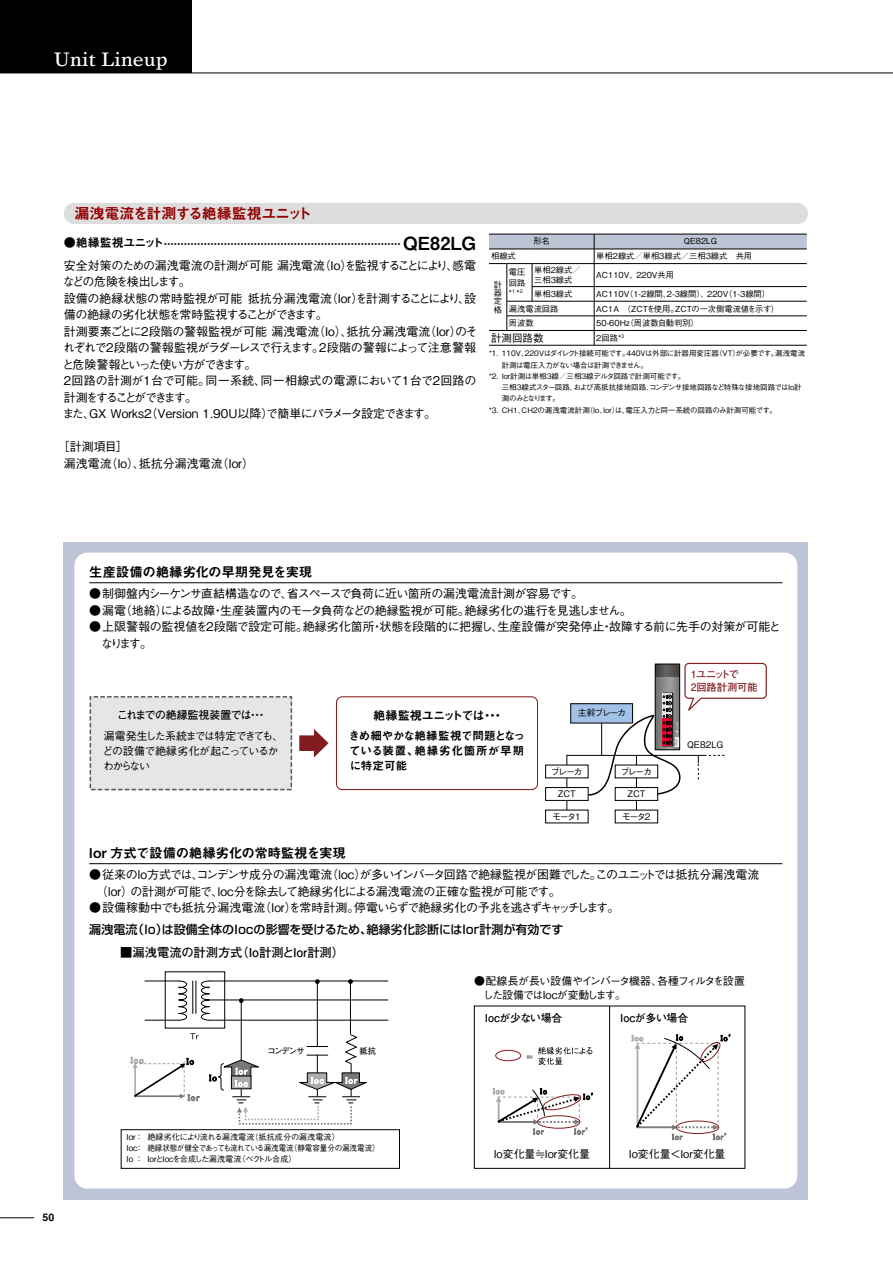
<style>
.page{position:relative;width:893px;height:1263px;background:#fff}
.page>*{position:absolute;margin:0;border:0;box-sizing:border-box;transform-origin:0 0}
.t1{font:19.5px "Times Europa";color:#fff}
.t2{font:18px "Midashi Go Pro MB31";letter-spacing:.005em;color:#000}
.t3{font:15px "Midashi Go Pro MB31";letter-spacing:-.045em;color:#910000}
.t4{font:13.5px "Midashi Go Pro MB31";letter-spacing:-.02em;color:#000}
.t5{font:700 12.3px "Futo Go B101 Pro";letter-spacing:-.02em;color:#000}
.t6{font:12.3px "Midashi Go Pro MB31";letter-spacing:-.095em;color:#000}
.t7{font:500 12px/16.5px "Gothic BBB Pro";letter-spacing:-.03em;color:#000}
.t8{font:500 12px/16.5px "Gothic BBB Pro";color:#000}
.t9{font:700 12px "Helvetica LT Std";color:#000}
.t10{font:500 12px "Gothic BBB Pro";letter-spacing:-.065em;color:#000}
.t11{font:500 12px "Shin Go Pro";color:#000}
.t12{font:11.55px/15px "Midashi Go Pro MB31";color:#000;text-align:justify}
.t13{font:500 10.95px/15px "Gothic BBB Pro";letter-spacing:-.075em;color:#000}
.t14{font:700 10.95px "Futo Go B101 Pro";letter-spacing:-.02em;color:#000}
.t15{font:500 10.95px "Gothic BBB Pro";letter-spacing:-.22em;color:#000}
.t16{font:500 10.5px "Gothic BBB Pro";color:#000}
.t17{font:700 10.5px "Helvetica LT Std";color:#000}
.t18{font:700 10.2px/12.9px "Futo Go B101 Pro";color:#821c21}
.t19{font:500 9px "Gothic BBB Pro";letter-spacing:-.13em;color:#000}
.t20{font:500 8.25px/8.2px "Gothic BBB Pro";color:#000}
.t21{font:700 8.25px "Futo Go B101 Pro";letter-spacing:-.1em;color:#000}
.t22{font:500 7.5px "Gothic BBB Pro";color:#000}
.t23{font:500 7.5px "Gothic BBB Pro";letter-spacing:-.075em;color:#000}
.t24{font:500 7.5px "Gothic BBB Pro";letter-spacing:-.065em;color:#000}
.t25{font:500 7.5px "Gothic BBB Pro";letter-spacing:-.185em;color:#000}
.s1{font-family:"Midashi Go Pro MB31";font-weight:400}
</style>
<div class="page">
<hr style="left:0;top:73px;width:893px;height:1px;background:#000">
<div style="left:0;top:0;width:191px;height:73px;background:#000"></div>
<div style="left:64px;top:542px;width:744px;height:657px;background:#bcc4d5"></div>
<div style="left:74px;top:553px;width:723px;height:635px;background:#fff;border-radius:13px"></div>
<div style="left:64px;top:203px;width:744px;height:21px;background:#ddddde;border-radius:11px"></div>
<hr style="left:89px;top:582px;width:693px;height:1px;background:#000">
<hr style="left:89px;top:863px;width:693px;height:1px;background:#000">
<div style="left:336px;top:696px;width:202px;height:94px;border:1px solid #821c21;border-radius:6px"></div>
<div style="left:90px;top:697px;width:201px;height:92px;background:#e6e6e6"></div>
<div style="left:90px;top:696px;width:202px;height:94px;border:2px dashed #595757"></div>
<svg style="left:299px;top:729px;width:30px;height:28px"></svg>
<div style="left:545px;top:787px;width:43px;height:14px;border:1px solid #000"></div>
<svg style="left:566px;top:662px;width:201px;height:153px"></svg>
<div style="left:474px;top:1005px;width:271px;height:164px;border:1px solid #000"></div>
<div style="left:121px;top:1129px;width:279px;height:40px;border:1px solid #000"></div>
<hr style="left:609px;top:1006px;width:1px;height:162px;background:#000">
<svg style="left:632px;top:1034px;width:98px;height:106px"></svg>
<svg style="left:493px;top:1088px;width:100px;height:46px"></svg>
<div style="left:537px;top:1115px;width:43px;height:13px;border:1px solid #821c21;border-radius:50%"></div>
<div style="left:495px;top:1050px;width:26px;height:11px;border:1px solid #821c21;border-radius:50%"></div>
<svg style="left:538px;top:1047px;width:54px;height:18px"></svg>
<svg style="left:526px;top:1056px;width:6px;height:3px"></svg>
<hr style="left:192px;top:981px;width:1px;height:32px;background:#000">
<hr style="left:196px;top:981px;width:1px;height:32px;background:#000">
<hr style="left:209px;top:981px;width:179px;height:1px;background:#000">
<hr style="left:209px;top:1020px;width:179px;height:1px;background:#000">
<svg style="left:190px;top:1033px;width:9px;height:6px"></svg>
<hr style="left:145px;top:1020px;width:34px;height:1px;background:#000">
<hr style="left:145px;top:981px;width:34px;height:1px;background:#000">
<svg style="left:315px;top:979px;width:5px;height:5px"></svg>
<svg style="left:348px;top:979px;width:5px;height:5px"></svg>
<svg style="left:239px;top:998px;width:4px;height:5px"></svg>
<svg style="left:178px;top:980px;width:9px;height:41px"></svg>
<svg style="left:201px;top:980px;width:9px;height:41px"></svg>
<hr style="left:209px;top:999px;width:179px;height:1px;background:#000">
<hr style="left:350px;top:983px;width:1px;height:51px;background:#000">
<hr style="left:317px;top:983px;width:1px;height:63px;background:#000">
<hr style="left:241px;top:1002px;width:1px;height:94px;background:#000">
<svg style="left:209px;top:1034px;width:158px;height:90px"></svg>
<svg style="left:131px;top:1057px;width:69px;height:44px"></svg>
<svg style="left:489px;top:234px;width:318px;height:112px"></svg>
<hr style="left:532px;top:345px;width:62px;height:1px;background:#000">
<hr style="left:594px;top:345px;width:213px;height:1px;background:#000">
<hr style="left:0;top:1217px;width:34px;height:1px;background:#000">
<h1 class="t1" style="left:54px;top:48px;width:115px">Unit Lineup</h1>
<p class="t3" style="left:74px;top:201px;width:239px">漏洩電流を計測する絶縁監視ユニット</p>
<p class="t9" style="left:64px;top:236px;width:104px"><span class="s1">●絶縁監視ユニット</span>········································································</p>
<h2 class="t2" style="left:403px;top:228px;width:75px">QE82LG</h2>
<p class="t7" style="left:62px;top:256px;width:417px">安全対策のための漏洩電流の計測が可能 漏洩電流（Io）を監視することにより、感電などの危険を検出します。<br>設備の絶縁状態の常時監視が可能 抵抗分漏洩電流（Ior）を計測することにより、設備の絶縁の劣化状態を常時監視することができます。<br>計測要素ごとに２段階の警報監視が可能 漏洩電流（Io）、抵抗分漏洩電流（Ior）のそれぞれで２段階の警報監視がラダーレスで行えます。２段階の警報によって注意警報と危険警報といった使い方ができます。<br>２回路の計測が１台で可能。同一系統、同一相線式の電源において１台で２回路の計測をすることができます。<br>また、GX Works2（Version 1.90U以降）で簡単にパラメータ設定できます。</p>
<p class="t8" style="left:64px;top:437px;width:192px;text-indent:-6px">［計測項目］<br>漏洩電流（Ｉｏ）、抵抗分漏洩電流（Ｉｏｒ）</p>
<p class="t20" style="left:533px;top:236px;width:18px">形名</p>
<p class="t20" style="left:684px;top:236px;width:35px">QE82LG</p>
<p class="t20" style="left:491px;top:251px;width:26px">相線式</p>
<p class="t20" style="left:596px;top:251px;width:157px">単相2線式／単相3線式／三相3線式　共用</p>
<p class="t20" style="left:494px;top:280px;width:10px;text-align:justify">計器定格</p>
<p class="t20" style="left:509px;top:266px;width:18px;line-height:10.5px;text-align:justify">電圧回路*<sup>1</sup> *<sup>2</sup></p>
<p class="t20" style="left:534px;top:264px;width:48px;line-height:10.5px">単相2線式／三相3線式</p>
<p class="t20" style="left:596px;top:270px;width:79px">AC110V、220V共用</p>
<p class="t20" style="left:534px;top:289px;width:40px">単相3線式</p>
<p class="t20" style="left:596px;top:289px;width:175px">AC110V（1-2線間、2-3線間）、220V（1-3線間）</p>
<p class="t20" style="left:509px;top:303px;width:51px">漏洩電流回路</p>
<p class="t20" style="left:596px;top:303px;width:184px">AC1A　（ZCTを使用。ZCTの一次側電流値を示す）</p>
<p class="t20" style="left:509px;top:318px;width:26px">周波数</p>
<p class="t20" style="left:596px;top:318px;width:104px">50-60Hz（周波数自動判別）</p>
<p class="t16" style="left:491px;top:329px;width:54px">計測回路数</p>
<p class="t20" style="left:596px;top:333px;width:29px">2回路*<sup>3</sup></p>
<p class="t22" style="left:489px;top:347px;width:318px">*1. 110V、220Vはダイレクト接続可能です。440Vは外部に計器用変圧器（VT）が必要です。漏洩電流</p>
<p class="t24" style="left:502px;top:359px;width:148px">計測は電圧入力がない場合は計測できません。</p>
<p class="t23" style="left:489px;top:370px;width:198px">*2.Ｉoｒ計測は単相３線／三相３線デルタ回路で計測可能です。</p>
<p class="t23" style="left:502px;top:381px;width:301px">三相３線式スター回路、および高抵抗接地回路、コンデンサ接地回路など特殊な接地回路ではＩo計</p>
<p class="t25" style="left:502px;top:392px;width:60px">測のみとなります。</p>
<p class="t22" style="left:489px;top:404px;width:289px">*3. CH1、CH2の漏洩電流計測（Ｉo、Ｉoｒ）は、電圧入力と同一系統の回路のみ計測可能です。</p>
<p class="t4" style="left:89px;top:561px;width:225px">生産設備の絶縁劣化の早期発見を実現</p>
<p class="t7" style="left:89px;top:584px;width:495px">●制御盤内シーケンサ直結構造なので、省スペースで負荷に近い箇所の漏洩電流計測が容易です。</p>
<p class="t7" style="left:89px;top:601px;width:544px">●漏電（地絡）による故障・生産装置内のモータ負荷などの絶縁監視が可能。絶縁劣化の進行を見逃しません。</p>
<p class="t8" style="left:101px;top:617px;width:681px;text-indent:-12px">●上限警報の監視値を2段階で設定可能。絶縁劣化箇所・状態を段階的に把握し、生産設備が突発停止・故障する前に先手の対策が可能となります。</p>
<p class="t14" style="left:117px;top:706px;width:151px">これまでの絶縁監視装置では・・・</p>
<p class="t13" style="left:102px;top:727px;width:182px">漏電発生した系統までは特定できても、どの設備で絶縁劣化が起こっているかわからない</p>
<p class="t6" style="left:373px;top:705px;width:133px">絶縁監視ユニットでは・・・</p>
<p class="t12" style="left:349px;top:727px;width:178px">きめ細やかな絶縁監視で問題となっている装置、絶縁劣化箇所が早期に特定可能</p>
<p class="t19" style="left:578px;top:706px;width:50px">主幹ブレーカ</p>
<p class="t19" style="left:551px;top:764px;width:33px">ブレーカ</p>
<p class="t19" style="left:558px;top:786px;width:20px">ZCT</p>
<p class="t19" style="left:552px;top:809px;width:30px">モータ1</p>
<p class="t19" style="left:620px;top:764px;width:33px">ブレーカ</p>
<p class="t19" style="left:627px;top:786px;width:20px">ZCT</p>
<p class="t19" style="left:622px;top:809px;width:30px">モータ2</p>
<p class="t18" style="left:691px;top:667px;width:69px">1 ユニットで<br>2回路計測可能</p>
<p class="t19" style="left:687px;top:737px;width:38px">QE82LG</p>
<p class="t4" style="left:89px;top:842px;width:258px">Ior 方式で設備の絶縁劣化の常時監視を実現</p>
<p class="t7" style="left:96px;top:865px;width:665px;text-indent:-6px">●従来のlo方式では、コンデンサ成分の漏洩電流（lｏc）が多いインバータ回路で絶縁監視が困難でした。このユニットでは抵抗分漏洩電流（lor）の計測が可能で、loc分を除去して絶縁劣化による漏洩電流の正確な監視が可能です。</p>
<p class="t10" style="left:89px;top:898px;width:532px">●設備稼動中でも抵抗分漏洩電流（Ｉｏｒ）を常時計測。停電いらずで絶縁劣化の予兆を逃さずキャッチします。</p>
<p class="t11" style="left:89px;top:919px;width:476px">漏洩電流（Ｉｏ）は設備全体のＩｏｃの影響を受けるため、絶縁劣化診断にはＩｏｒ計測が有効です</p>
<p class="t5" style="left:120px;top:943px;width:226px">■漏洩電流の計測方式（Ｉｏ計測とＩｏｒ計測）</p>
<p class="t13" style="left:483px;top:973px;width:263px;line-height:13.6px;text-indent:-9px">●配線長が長い設備やインバータ機器、各種フィルタを設置した設備ではIocが変動します。</p>
<p class="t17" style="left:43px;top:1211px;width:13px">50</p>
<p class="t21" style="left:267px;top:1044px;width:39px">コンデンサ</p>
<p class="t21" style="left:360px;top:1044px;width:18px">抵抗</p>
<p class="t20" style="left:127px;top:1130px;width:255px;line-height:10.9px">Ior ： 絶縁劣化により流れる漏洩電流（抵抗成分の漏洩電流）<br>Ioc ： 絶縁状態が健全であっても流れている漏洩電流（静電容量分の漏洩電流）<br>Io ： IorとIocを合成した漏洩電流（ベクトル合成）</p>
<p class="t14" style="left:485px;top:1009px;width:79px">Iocが少ない場合</p>
<p class="t14" style="left:620px;top:1009px;width:70px">Iocが多い場合</p>
<p class="t15" style="left:490px;top:1145px;width:102px">Ｉｏ変化量 ≒Ｉｏｒ変化量</p>
<p class="t15" style="left:625px;top:1145px;width:102px">Ｉｏ変化量＜Ｉｏｒ変化量</p>
</div>
